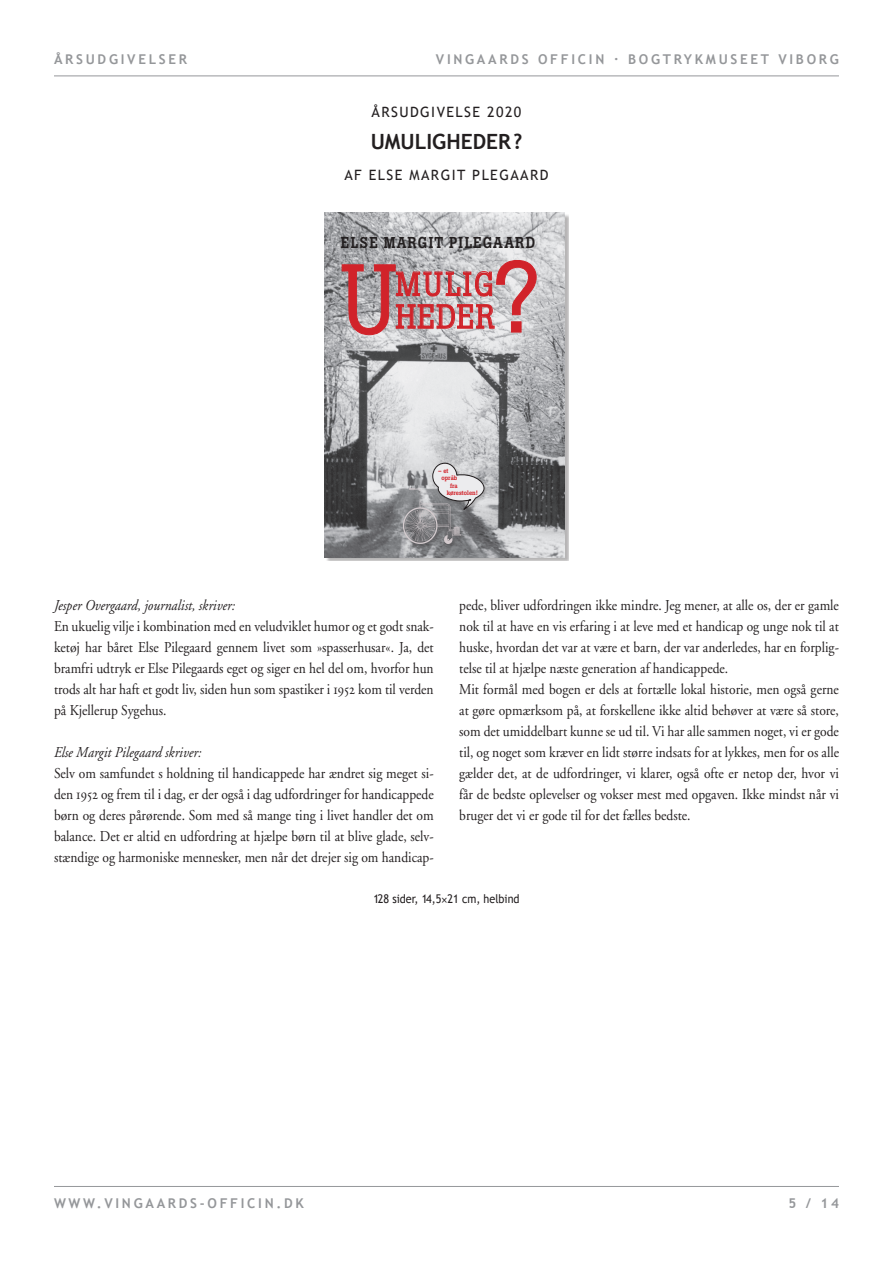
<style>
.page{position:relative;width:893px;height:1263px;background:#fff}
.page>*{position:absolute;margin:0;border:0;box-sizing:border-box;transform-origin:0 0}
.t1{font:99.3px "Boton";color:#d1232a;scale:.93 1}
.t2{font:97.2px "Boton";color:#d1232a;scale:.93 1}
.t3{font:33.3px/32.7px "Boton";letter-spacing:.065em;color:#d1232a;scale:.93 1}
.rubrik{font:700 21px "Trebuchet MS";color:#231f20}
.t4{font:500 15.6px "Boton";letter-spacing:.08em;color:#231f20;scale:.93 1}
.tekst_uden_indryk{font:15px/21px "Adobe Garamond";color:#231f20;text-align:justify;scale:.9 1}
.tekst_uden_indryk-2{font:italic 15px "Adobe Garamond";color:#231f20;scale:.9 1}
.forfatter{font:14.25px "Trebuchet MS";letter-spacing:.1em;color:#231f20}
.manchet{font:14.25px "Trebuchet MS";letter-spacing:.1em;color:#231f20}
.t5{font:700 13.5px "Trebuchet MS";letter-spacing:.2em;color:#95979a}
.info{font:12px "Trebuchet MS";color:#231f20;scale:.9 1}
.t6{font:500 6.3px "Boton";color:#d1232a;scale:.93 1}
.s1{font-family:"Adobe Garamond Regular SC"}
</style>
<div class="page">
<hr style="left:54px;top:1186px;width:785px;height:1px;background:#95979a">
<hr style="left:54px;top:76px;width:785px;height:1px;background:#95979a">
<div style="left:325px;top:213px;width:243px;height:347px;background:#231f20;opacity:.33"></div>
<img style="left:325px;top:213px;width:240px;height:344px">
<div style="left:432px;top:462px;width:57px;height:52px;background:#231f20;opacity:.25"></div>
<svg style="left:432px;top:463px;width:52px;height:48px;background:#cdcdcf"></svg>
<div style="left:402px;top:487px;width:63px;height:62px;background:#231f20;opacity:.25"></div>
<img style="left:403px;top:488px;width:57px;height:56px">
<svg style="left:342px;top:260px;width:195px;height:75px;background:#c1abae"></svg>
<p class="t5" style="left:54px;top:51px;width:135px">ÅRSUDGIVELSER</p>
<p class="t5" style="left:436px;top:51px;width:404px">VINGAARDS OFFICIN · BOGTRYKMUSEET VIBORG</p>
<p class="manchet" style="left:372px;top:103px;width:151px">ÅRSUDGIVELSE 2020</p>
<p class="rubrik" style="left:371px;top:129px;width:153px">UMULIGHEDER?</p>
<p class="forfatter" style="left:344px;top:167px;width:206px">AF ELSE MARGIT PLEGAARD</p>
<p class="t4" style="left:341px;top:233px;width:210px">ELSE MARGIT PILEGAARD</p>
<p class="t2" style="left:341px;top:241px;width:60px">U</p>
<p class="t3" style="left:396px;top:268px;width:108px">MULIG<br>HEDER</p>
<p class="t1" style="left:495px;top:238px;width:49px">?</p>
<p class="t6" style="left:438px;top:467px;width:13px">– et</p>
<p class="t6" style="left:442px;top:474px;width:19px">opråb</p>
<p class="t6" style="left:450px;top:482px;width:10px">fra</p>
<p class="t6" style="left:447px;top:489px;width:35px">kørestolen!</p>
<p class="tekst_uden_indryk-2" style="left:54px;top:597px;width:203px">Jesper Overgaard, journalist, skriver:</p>
<p class="tekst_uden_indryk" style="left:54px;top:616px;width:423px">En ukuelig vilje i kombination med en veludviklet humor og et godt snak&shy;ketøj har båret Else Pilegaard gennem livet som »spasserhusar«. Ja, det bramfri udtryk er Else Pilegaards eget og siger en hel del om, hvorfor hun trods alt har haft et godt liv, siden hun som spastiker i <span class="s1">1952</span> kom til verden på Kjellerup Sygehus.</p>
<p class="tekst_uden_indryk-2" style="left:54px;top:744px;width:165px">Else Margit Pilegaard skriver:</p>
<p class="tekst_uden_indryk" style="left:54px;top:763px;width:423px">Selv om samfundet s holdning til handicappede har ændret sig meget si&shy;den <span class="s1">1952</span> og frem til i dag, er der også i dag udfordringer for handicappede børn og deres pårørende. Som med så mange ting i livet handler det om balance. Det er altid en udfordring at hjælpe børn til at blive glade, selv&shy;stændige og harmoniske mennesker, men når det drejer sig om handicap-</p>
<p class="tekst_uden_indryk" style="left:459px;top:595px;width:423px">pede, bliver udfordringen ikke mindre. Jeg mener, at alle os, der er gamle nok til at have en vis erfaring i at leve med et handicap og unge nok til at huske, hvordan det var at være et barn, der var anderledes, har en forplig&shy;telse til at hjælpe næste generation af handicappede.</p>
<p class="tekst_uden_indryk" style="left:459px;top:679px;width:423px">Mit formål med bogen er dels at fortælle lokal historie, men også gerne at gøre opmærksom på, at forskellene ikke altid behøver at være så store, som det umiddelbart kunne se ud til. Vi har alle sammen noget, vi er gode til, og noget som kræver en lidt større indsats for at lykkes, men for os alle gælder det, at de udfordringer, vi klarer, også ofte er netop der, hvor vi får de bedste oplevelser og vokser mest med opgaven. Ikke mindst når vi bruger det vi er gode til for det fælles bedste.</p>
<p class="info" style="left:373px;top:891px;width:164px">128 sider, 14,5 21 cm, helbind</p>
<p class="t5" style="left:54px;top:1195px;width:251px">WWW.VINGAARDS-OFFICIN.DK</p>
<p class="t5" style="left:788px;top:1195px;width:52px">5 / 14</p>
</div>
